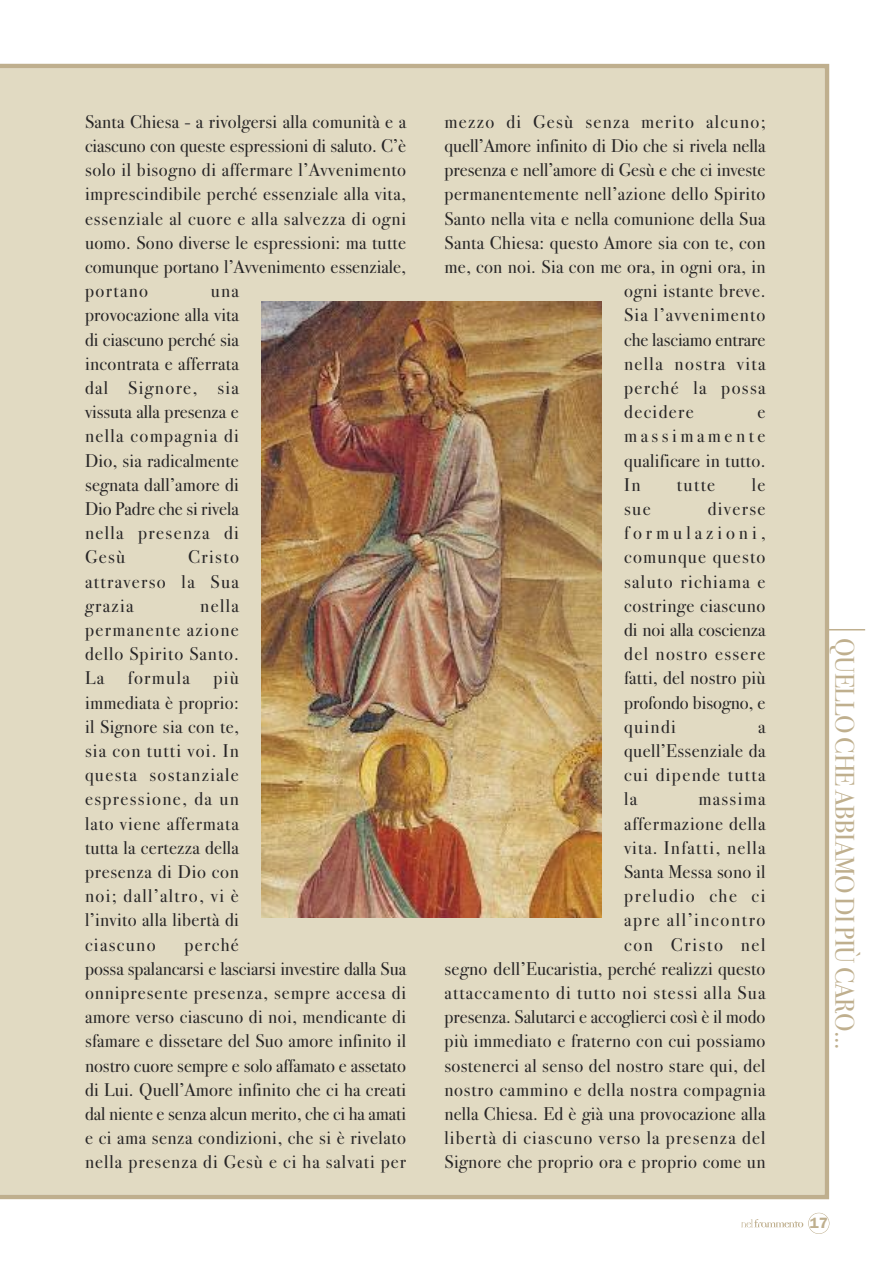
<style>
.page{position:relative;width:893px;height:1263px;background:#fff}
.page>*{position:absolute;margin:0;border:0;box-sizing:border-box;transform-origin:0 0}
.t1{font:27px "Bodoni Svty Two ITCTT";letter-spacing:-.02em;color:#bfaf8e;scale:.95 1}
.t2{font:18.45px/24.2px "Bodoni Svty Two ITCTT";letter-spacing:.025em;color:#272526;text-align:justify}
.t3{font:18.45px "Bodoni Svty Two ITCTT";color:#272526}
.t4{font:18.45px "Bodoni Svty Two ITCTT";letter-spacing:.075em;color:#272526}
.t5{font:18.45px "Bodoni Svty Two ITCTT";letter-spacing:.065em;color:#272526}
.t6{font:600 15px "Franklin Gothic";color:#bfaf8e}
</style>
<div class="page">
<div style="left:0;top:64px;width:829px;height:1135px;background:#e1dac2"></div>
<svg style="left:741px;top:1219px;width:62px;height:8px"></svg>
<div style="left:808px;top:1213px;width:21px;height:21px;border:1px solid #bfaf8e;border-radius:50%"></div>
<hr style="left:829px;top:629px;width:36px;height:1px;background:#bfaf8e">
<img style="left:261px;top:302px;width:341px;height:616px">
<p class="t2" style="left:85px;top:110px;width:323px">Santa Chiesa - a rivolgersi alla comunità e a ciascuno con queste espressioni di saluto. C’è solo il bisogno di affermare l’Avvenimento imprescindibile perché essenziale alla vita, essenziale al cuore e alla salvezza di ogni uomo. Sono diverse le espressioni: ma tutte comunque portano l’Avvenimento essenziale, portano</p>
<p class="t2" style="left:85px;top:279px;width:155px;text-indent:126px">una provocazione alla vita di ciascuno perché sia incontrata e afferrata dal Signore, sia vissuta alla presenza e nella compagnia di Dio, sia radicalmente segnata dall’amore di Dio Padre che si rivela nella presenza di Gesù</p>
<p class="t2" style="left:85px;top:545px;width:155px;text-indent:103px">Cristo attraverso la Sua grazia</p>
<p class="t2" style="left:85px;top:594px;width:155px;text-indent:115px">nella permanente azione dello Spirito Santo.<br>La</p>
<p class="t4" style="left:128px;top:667px;width:64px">formula</p>
<p class="t2" style="left:85px;top:666px;width:155px;text-indent:128px">più immediata è proprio: il Signore sia con te, sia con tutti voi. In questa sostanziale espressione, da un lato viene affermata tutta la certezza della presenza di Dio con noi; dall’altro, vi è l’invito alla libertà di ciascuno</p>
<p class="t2" style="left:85px;top:932px;width:323px;text-align:left;text-indent:99px">perché<br>possa spalancarsi e lasciarsi investire dalla Sua onnipresente presenza, sempre accesa di amore verso ciascuno di noi, mendicante di sfamare e dissetare del Suo amore infinito il nostro cuore sempre e solo affamato e assetato di Lui. Quell’Amore infinito che ci ha creati dal niente e senza alcun merito, che ci ha amati e ci ama senza condizioni, che si è rivelato nella presenza di Gesù e ci ha salvati per</p>
<p class="t4" style="left:444px;top:111px;width:323px">mezzo di Gesù senza merito alcuno;</p>
<p class="t3" style="left:444px;top:135px;width:323px">quell’Amore infinito di Dio che si rivela nella</p>
<p class="t3" style="left:444px;top:159px;width:323px">presenza e nell’amore di Gesù e che ci investe</p>
<p class="t2" style="left:444px;top:182px;width:323px">permanentemente nell’azione dello Spirito</p>
<p class="t2" style="left:444px;top:206px;width:323px">Santo nella vita e nella comunione della Sua</p>
<p class="t2" style="left:444px;top:231px;width:323px">Santa Chiesa: questo Amore sia con te, con</p>
<p class="t2" style="left:444px;top:255px;width:323px">me, con noi. Sia con me ora, in ogni ora, in</p>
<p class="t2" style="left:624px;top:279px;width:143px">ogni istante breve.</p>
<p class="t5" style="left:624px;top:304px;width:143px">Sia l’avvenimento</p>
<p class="t3" style="left:624px;top:328px;width:143px">che lasciamo entrare</p>
<p class="t4" style="left:624px;top:353px;width:143px">nella nostra vita</p>
<p class="t4" style="left:624px;top:377px;width:143px">perché la possa</p>
<p class="t4" style="left:624px;top:401px;width:71px">decidere</p>
<p class="t2" style="left:624px;top:400px;width:143px;text-indent:133px">e massimamente qualificare in tutto.<br>In</p>
<p class="t2" style="left:677px;top:473px;width:40px">tutte</p>
<p class="t2" style="left:752px;top:473px;width:15px">le</p>
<p class="t2" style="left:624px;top:497px;width:143px;text-indent:84px">diverse formulazioni, comunque questo saluto richiama e costringe ciascuno di noi alla coscienza del nostro essere fatti, del nostro più profondo bisogno, e quindi</p>
<p class="t2" style="left:624px;top:497px;width:28px">sue</p>
<p class="t2" style="left:624px;top:714px;width:143px;text-indent:134px">a quell’Essenziale da cui dipende tutta la</p>
<p class="t2" style="left:444px;top:787px;width:323px;text-align:right">massima<br>affermazione della<br>vita. Infatti, nella<br>Santa Messa sono il<br>preludio che ci<br>apre all’incontro<br>con Cristo nel<br>segno dell’Eucaristia, perché realizzi questo attaccamento di tutto noi stessi alla Sua presenza. Salutarci e accoglierci così è il modo più immediato e fraterno con cui possiamo sostenerci al senso del nostro stare qui, del nostro cammino e della nostra compagnia nella Chiesa. Ed è già una provocazione alla libertà di ciascuno verso la presenza del<br>Signore che proprio ora e proprio come un</p>
<h1 class="t1" style="left:861px;top:638px;width:435px;rotate:90deg">QUELLO CHE ABBIAMO DI PIÙ CARO...</h1>
<p class="t6" style="left:810px;top:1213px;width:19px">17</p>
</div>
